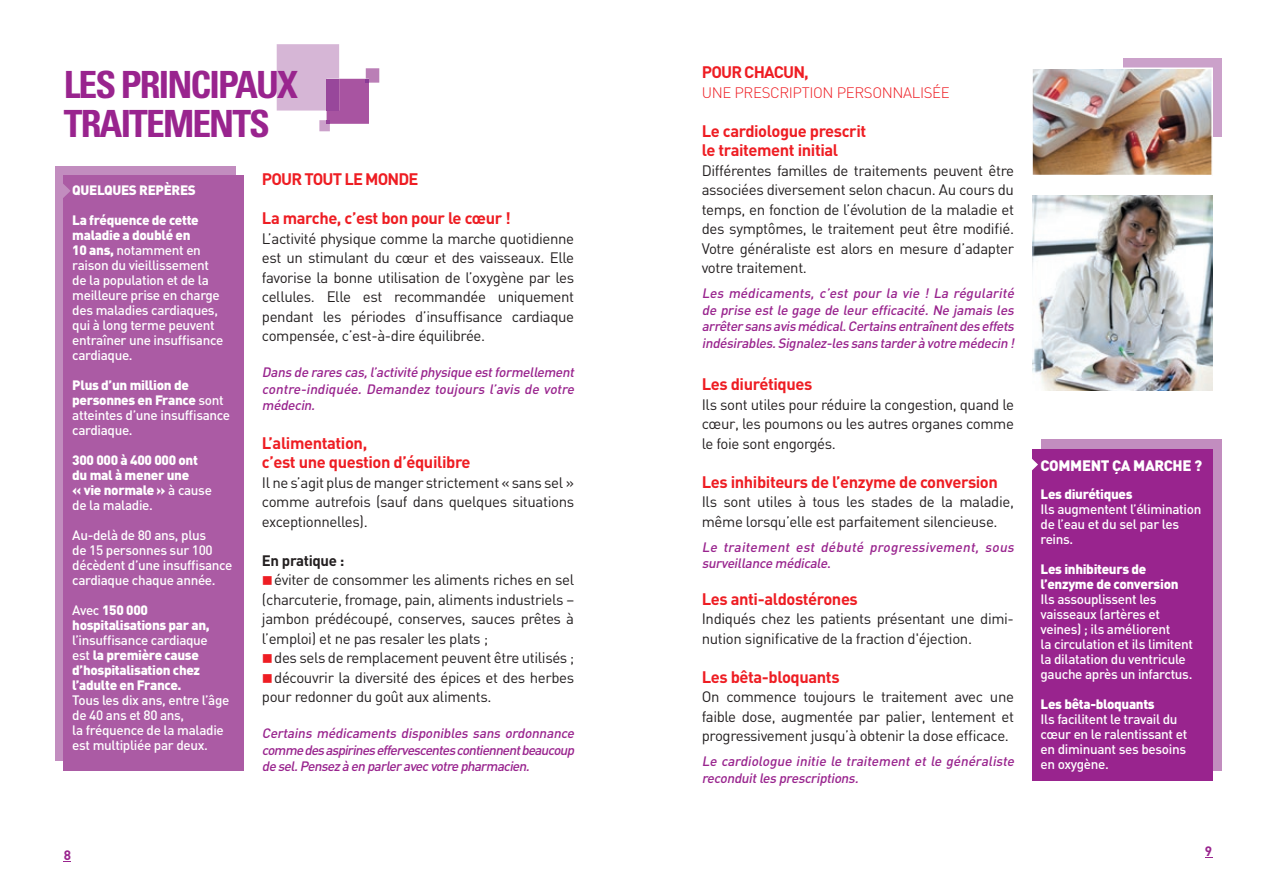
<style>
.page{position:relative;width:1276px;height:893px;background:#fff}
.page>*{position:absolute;margin:0;border:0;box-sizing:border-box;transform-origin:0 0}
.t1{font:700 condensed 37.5px/39px "Univers LT Std";letter-spacing:-.05em;color:#99248e}
.t2{font:700 16.5px/19.5px "DIN";letter-spacing:-.025em;color:#ee1d23}
.t3{font:700 16.5px "DIN";letter-spacing:-.05em;color:#ee1d23}
.t4{font:15px/19.5px "DIN";letter-spacing:-.025em;color:#231f20;text-align:justify}
.t5{font:300 15px "DIN";letter-spacing:-.025em;color:#ee1d23}
.t6{font:900 15px "DIN";letter-spacing:-.025em;color:#fff}
.t7{font:700 15px "DIN";letter-spacing:-.025em;color:#231f20}
.t8{font:500 13.5px/15px "DIN";letter-spacing:-.025em;color:#fff}
.t9{font:italic 500 13.5px/16.5px "DIN";letter-spacing:-.02em;color:#99248e;text-align:justify}
.t10{font:900 13.5px/15px "DIN";letter-spacing:-.025em;color:#fff}
.t11{font:700 13.5px "DIN";color:#99248e}
.s1{color:#ee1d23}
.s2{font-weight:900}
.s3{font-weight:500}
.s4{font-style:normal}
</style>
<div class="page">
<div style="left:55px;top:166px;width:180px;height:594px;background:#c28dbf"></div>
<svg style="left:277px;top:44px;width:102px;height:87px"></svg>
<div style="left:327px;top:79px;width:12px;height:32px;background:#98479b"></div>
<div style="left:1123px;top:59px;width:99px;height:78px;background:#cba1ca"></div>
<div style="left:1041px;top:440px;width:181px;height:331px;background:#c28dbf"></div>
<div style="left:1032px;top:449px;width:180px;height:332px;background:#99248e"></div>
<svg style="left:1032px;top:459px;width:6px;height:12px"></svg>
<img style="left:1032px;top:68px;width:181px;height:107px">
<img style="left:1032px;top:195px;width:180px;height:195px">
<div style="left:64px;top:175px;width:180px;height:595px;background:#ab5ba4"></div>
<svg style="left:63px;top:183px;width:8px;height:15px"></svg>
<h1 class="t1" style="left:64px;top:65px;width:236px">LES PRINCIPAUX<br>TRAITEMENTS</h1>
<p class="t3" style="left:262px;top:169px;width:158px">POUR TOUT LE MONDE</p>
<p class="t2" style="left:262px;top:208px;width:251px">La marche, c’est bon pour le cœur !</p>
<p class="t4" style="left:262px;top:228px;width:314px">L’activité physique comme la marche quotidienne est un stimulant du cœur et des vaisseaux. Elle favorise la bonne utilisation de l’oxygène par les cellules. Elle est recommandée uniquement pendant les périodes d’insuffisance cardiaque compensée, c’est-à-dire équilibrée.</p>
<p class="t9" style="left:262px;top:364px;width:317px">Dans de rares cas,l’activité physique estformellement contre-indiquée. Demandez toujours l’avis de votre médecin.</p>
<p class="t2" style="left:262px;top:432px;width:210px">L’alimentation,<br>c’est une question d’équilibre</p>
<p class="t4" style="left:262px;top:472px;width:314px">Il ne s’agit plus de manger strictement « sans sel » comme autrefois (sauf dans quelques situations exceptionnelles).</p>
<p class="t7" style="left:262px;top:550px;width:84px">En pratique :</p>
<p class="t4" style="left:262px;top:570px;width:314px"><span class="s1">■</span>éviter de consommer les aliments riches en sel (charcuterie, fromage, pain, aliments industriels – jambon prédécoupé, conserves, sauces prêtes à l’emploi) et ne pas resaler les plats ;</p>
<p class="t4" style="left:262px;top:648px;width:314px"><span class="s1">■</span>des sels de remplacement peuvent être utilisés ;</p>
<p class="t4" style="left:262px;top:667px;width:314px"><span class="s1">■</span>découvrir la diversité des épices et des herbes pour redonner du goût aux aliments.</p>
<p class="t9" style="left:262px;top:724px;width:317px">Certains médicaments disponibles sans ordonnance commedesaspirineseffervescentescontiennentbeaucoup desel.Pensezàen parleravecvotrepharmacien.</p>
<p class="t10" style="left:72px;top:181px;width:125px">QUELQUES REPÈRES</p>
<p class="t8" style="left:72px;top:212px;width:153px"><span class="s2">La fréquence de cette maladie a doublé en<br>10 ans,</span> notamment en raison du vieillissement de la population et de la meilleure prise en charge des maladies cardiaques, qui à long terme peuvent entraîner une insuffisance cardiaque.</p>
<p class="t8" style="left:72px;top:377px;width:159px"><span class="s2">Plus d’un million de personnes en France</span> sont atteintes d’une insuffisance cardiaque.</p>
<p class="t10" style="left:72px;top:451px;width:141px">300 000 à 400 000 ont du mal à mener une<br>« vie normale » <span class="s3">à cause de la maladie.</span></p>
<p class="t8" style="left:72px;top:527px;width:162px">Au-delà de 80 ans, plus<br>de 15 personnes sur 100 décèdent d’une insuffisance cardiaque chaque année.</p>
<p class="t10" style="left:72px;top:601px;width:139px"><span class="s3">Avec</span> 150 000 hospitalisations par an,</p>
<p class="t10" style="left:72px;top:631px;width:137px"><span class="s3">l’insuffisance cardiaque est</span> la première cause d’hospitalisation chez l’adulte en France.</p>
<p class="t8" style="left:72px;top:692px;width:159px">Tous les dix ans, entre l’âge de 40 ans et 80 ans,<br>la fréquence de la maladie est multipliée par deux.</p>
<p class="t3" style="left:702px;top:61px;width:109px">POUR CHACUN,</p>
<p class="t5" style="left:702px;top:83px;width:249px">UNE PRESCRIPTION PERSONNALISÉE</p>
<p class="t2" style="left:702px;top:120px;width:166px">Le cardiologue prescrit le traitement initial</p>
<p class="t4" style="left:702px;top:160px;width:314px">Différentes familles de traitements peuvent être associées diversement selon chacun. Au cours du temps, en fonction de l’évolution de la maladie et des symptômes, le traitement peut être modifié.<br>Votre généraliste est alors en mesure d’adapter votre traitement.</p>
<p class="t9" style="left:702px;top:284px;width:317px">Les médicaments, c’est pour la vie ! La régularité de prise est le gage de leur efficacité. Ne jamais les arrêtersans avis médical.Certains entraînentdes effets indésirables.Signalez-les sans tarderà votre médecin !</p>
<p class="t2" style="left:702px;top:374px;width:112px">Les diurétiques</p>
<p class="t4" style="left:702px;top:394px;width:314px">Ils sont utiles pour réduire la congestion, quand le cœur, les poumons ou les autres organes comme le foie sont engorgés.</p>
<p class="t2" style="left:702px;top:471px;width:298px">Les inhibiteurs de l’enzyme de conversion</p>
<p class="t4" style="left:702px;top:492px;width:314px">Ils sont utiles à tous les stades de la maladie, même lorsqu’elle est parfaitement silencieuse.</p>
<p class="t9" style="left:702px;top:538px;width:317px">Le traitement est débuté progressivement, sous surveillance médicale<span class="s4">.</span></p>
<p class="t2" style="left:702px;top:588px;width:158px">Les anti-aldostérones</p>
<p class="t4" style="left:702px;top:609px;width:314px">Indiqués chez les patients présentant une dimi&shy;nution significative de la fraction d'éjection.</p>
<p class="t2" style="left:702px;top:666px;width:139px">Les bêta-bloquants</p>
<p class="t4" style="left:702px;top:687px;width:314px">On commence toujours le traitement avec une faible dose, augmentée par palier, lentement et progressivement jusqu’à obtenir la dose efficace.</p>
<p class="t9" style="left:702px;top:752px;width:317px">Le cardiologue initie le traitement et le généraliste reconduitles prescriptions.</p>
<p class="t6" style="left:1040px;top:455px;width:163px">COMMENT ÇA MARCHE ?</p>
<p class="t10" style="left:1040px;top:486px;width:93px">Les diurétiques</p>
<p class="t8" style="left:1040px;top:501px;width:162px">Ils augmentent l’élimination de l’eau et du sel par les reins.</p>
<p class="t10" style="left:1040px;top:561px;width:139px">Les inhibiteurs de l’enzyme de conversion</p>
<p class="t8" style="left:1040px;top:591px;width:154px">Ils assouplissent les vaisseaux (artères et veines) ; ils améliorent<br>la circulation et ils limitent la dilatation du ventricule gauche après un infarctus.</p>
<p class="t10" style="left:1040px;top:696px;width:116px">Les bêta-bloquants</p>
<p class="t8" style="left:1040px;top:711px;width:148px">Ils facilitent le travail du cœur en le ralentissant et en diminuant ses besoins en oxygène.</p>
<p class="t11" style="left:64px;top:846px;width:9px">8</p>
<p class="t11" style="left:1204px;top:842px;width:9px">9</p>
</div>
